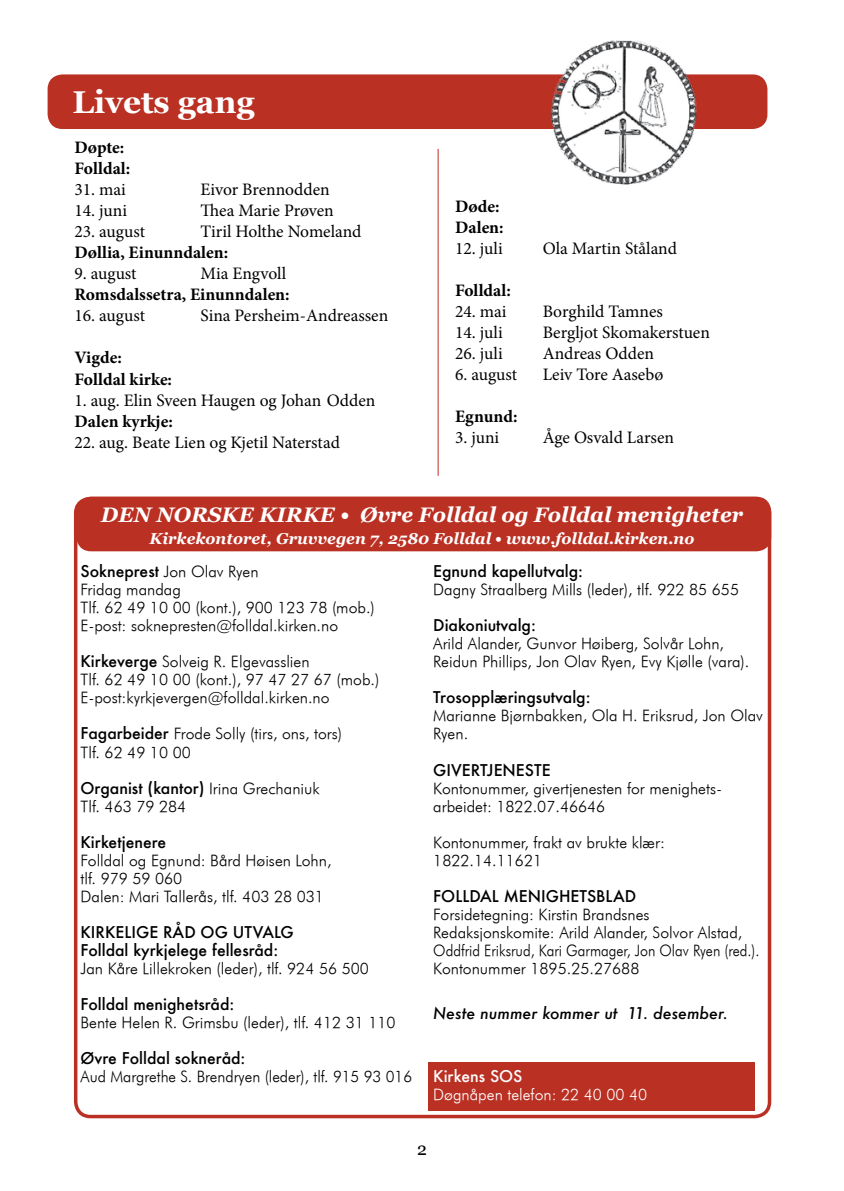
<style>
.page{position:relative;width:844px;height:1191px;background:#fff}
.page>*{position:absolute;margin:0;border:0;box-sizing:border-box;transform-origin:0 0}
.t1{font:700 31.5px "Georgia";color:#fff}
.t2{font:italic 700 21px "Georgia";color:#fff}
.t3{font:17.5px "Minion Pro";letter-spacing:-.005em;color:#000}
.t4{font:700 17.5px/21px "Minion Pro";letter-spacing:.005em;color:#000}
.t5{font:17.5px "Georgia";color:#000}
.t6{font:italic 15.75px/18px "Futura";color:#000}
.t7{font:500 15.75px/18px "Futura";color:#000}
.t8{font:italic 700 15.75px "Georgia";color:#fff}
.t9{font:italic 500 15.75px "Futura";color:#000}
.t10{font:italic 15.75px "Futura";color:#fff}
.t11{font:500 15.75px "Futura";color:#fff}
.s1{font-weight:500;font-style:normal}
</style>
<div class="page">
<div style="left:74px;top:497px;width:697px;height:621px;border:4px solid #ba3023;border-radius:15px"></div>
<div style="left:427px;top:1062px;width:327px;height:49px;background:#ba3023"></div>
<div style="left:48px;top:74px;width:719px;height:55px;background:#ba3023;border-radius:15px"></div>
<div style="left:76px;top:497px;width:695px;height:54px;background:#ba3023;border-radius:15px"></div>
<img style="left:544px;top:40px;width:158px;height:145px">
<hr style="left:437px;top:149px;width:1px;height:327px;background:#ba3023">
<h1 class="t1" style="left:72px;top:78px;width:184px">Livets gang</h1>
<p class="t4" style="left:74px;top:137px;width:57px">Døpte:<br>Folldal:</p>
<p class="t3" style="left:74px;top:178px;width:53px">31. mai</p>
<p class="t3" style="left:200px;top:178px;width:131px">Eivor Brennodden</p>
<p class="t3" style="left:74px;top:199px;width:54px">14. juni</p>
<p class="t3" style="left:200px;top:199px;width:135px">Thea Marie Prøven</p>
<p class="t3" style="left:74px;top:220px;width:72px">23. august</p>
<p class="t3" style="left:200px;top:220px;width:162px">Tiril Holthe Nomeland</p>
<p class="t4" style="left:74px;top:242px;width:155px">Døllia, Einunndalen:</p>
<p class="t3" style="left:74px;top:262px;width:64px">9. august</p>
<p class="t3" style="left:200px;top:262px;width:87px">Mia Engvoll</p>
<p class="t4" style="left:74px;top:284px;width:216px">Romsdalssetra, Einunndalen:</p>
<p class="t3" style="left:74px;top:304px;width:72px">16. august</p>
<p class="t3" style="left:200px;top:304px;width:189px">Sina Persheim-Andreassen</p>
<p class="t4" style="left:74px;top:347px;width:99px">Vigde:<br>Folldal kirke:</p>
<p class="t3" style="left:74px;top:388px;width:302px">1. aug. Elin Sveen Haugen og Johan Odden</p>
<p class="t4" style="left:74px;top:410px;width:100px">Dalen kyrkje:</p>
<p class="t3" style="left:74px;top:430px;width:267px">22. aug. Beate Lien og Kjetil Naterstad</p>
<p class="t4" style="left:455px;top:196px;width:50px">Døde:<br>Dalen:</p>
<p class="t3" style="left:455px;top:237px;width:49px">12. juli</p>
<p class="t3" style="left:542px;top:237px;width:136px">Ola Martin Ståland</p>
<p class="t4" style="left:455px;top:280px;width:57px">Folldal:</p>
<p class="t3" style="left:455px;top:300px;width:53px">24. mai</p>
<p class="t3" style="left:542px;top:300px;width:122px">Borghild Tamnes</p>
<p class="t3" style="left:455px;top:321px;width:49px">14. juli</p>
<p class="t3" style="left:542px;top:321px;width:169px">Bergljot Skomakerstuen</p>
<p class="t3" style="left:455px;top:342px;width:49px">26. juli</p>
<p class="t3" style="left:542px;top:342px;width:113px">Andreas Odden</p>
<p class="t3" style="left:455px;top:363px;width:64px">6. august</p>
<p class="t3" style="left:542px;top:363px;width:122px">Leiv Tore Aasebø</p>
<p class="t4" style="left:455px;top:406px;width:64px">Egnund:</p>
<p class="t3" style="left:455px;top:426px;width:46px">3. juni</p>
<p class="t3" style="left:542px;top:426px;width:133px">Åge Osvald Larsen</p>
<h2 class="t2" style="left:101px;top:499px;width:643px">DEN NORSKE KIRKE • Øvre Folldal og Folldal menigheter</h2>
<p class="t8" style="left:149px;top:527px;width:546px">Kirkekontoret, Gruvvegen 7, 2580 Folldal • www.folldal.kirken.no</p>
<p class="t6" style="left:80px;top:562px;width:296px"><span class="s1">Sokneprest</span> Jon Olav Ryen<br>Fridag mandag<br>Tlf. 62 49 10 00 (kont.), 900 123 78 (mob.)<br>E-post: soknepresten@folldal.kirken.no</p>
<p class="t6" style="left:80px;top:652px;width:300px"><span class="s1">Kirkeverge</span> Solveig R. Elgevasslien<br>Tlf. 62 49 10 00 (kont.), 97 47 27 67 (mob.)<br>E-post:kyrkjevergen@folldal.kirken.no</p>
<p class="t6" style="left:80px;top:724px;width:263px"><span class="s1">Fagarbeider</span> Frode Solly (tirs, ons, tors)<br>Tlf. 62 49 10 00</p>
<p class="t6" style="left:80px;top:779px;width:241px"><span class="s1">Organist (kantor)</span> Irina Grechaniuk<br>Tlf. 463 79 284</p>
<p class="t7" style="left:80px;top:832px;width:87px">Kirketjenere</p>
<p class="t6" style="left:80px;top:851px;width:252px">Folldal og Egnund: Bård Høisen Lohn, tlf. 979 59 060<br>Dalen: Mari Tallerås, tlf. 403 28 031</p>
<p class="t7" style="left:80px;top:922px;width:215px">KIRKELIGE RÅD OG UTVALG<br>Folldal kyrkjelege fellesråd:</p>
<p class="t6" style="left:80px;top:959px;width:290px">Jan Kåre Lillekroken (leder), tlf. 924 56 500</p>
<p class="t7" style="left:80px;top:994px;width:155px">Folldal menighetsråd:</p>
<p class="t6" style="left:80px;top:1013px;width:316px">Bente Helen R. Grimsbu (leder), tlf. 412 31 110</p>
<p class="t7" style="left:80px;top:1049px;width:166px">Øvre Folldal sokneråd:</p>
<p class="t6" style="left:80px;top:1067px;width:333px">Aud Margrethe S. Brendryen (leder), tlf. 915 93 016</p>
<p class="t7" style="left:433px;top:562px;width:151px">Egnund kapellutvalg:</p>
<p class="t6" style="left:433px;top:580px;width:307px">Dagny Straalberg Mills (leder), tlf. 922 85 655</p>
<p class="t7" style="left:433px;top:616px;width:104px">Diakoniutvalg:</p>
<p class="t6" style="left:433px;top:634px;width:317px">Arild Alander, Gunvor Høiberg, Solvår Lohn,<br>Reidun Phillips, Jon Olav Ryen, Evy Kjølle (vara).</p>
<p class="t7" style="left:433px;top:688px;width:159px">Trosopplæringsutvalg:</p>
<p class="t6" style="left:433px;top:706px;width:331px">Marianne Bjørnbakken, Ola H. Eriksrud, Jon Olav<br>Ryen.</p>
<p class="t7" style="left:433px;top:760px;width:119px">GIVERTJENESTE</p>
<p class="t6" style="left:433px;top:779px;width:290px">Kontonummer, givertjenesten for menighets&shy;arbeidet: 1822.07.46646</p>
<p class="t6" style="left:433px;top:833px;width:233px">Kontonummer, frakt av brukte klær:<br>1822.14.11621</p>
<p class="t7" style="left:433px;top:886px;width:204px">FOLLDAL MENIGHETSBLAD</p>
<p class="t6" style="left:433px;top:905px;width:328px">Forsidetegning: Kirstin Brandsnes Redaksjonskomite: Arild Alander, Solvor Alstad, Oddfrid Eriksrud, Kari Garmager, Jon Olav Ryen (red.).<br>Kontonummer 1895.25.27688</p>
<p class="t9" style="left:433px;top:1002px;width:296px">Neste nummer kommer ut 11. desember.</p>
<p class="t11" style="left:433px;top:1065px;width:91px">Kirkens SOS</p>
<p class="t10" style="left:433px;top:1085px;width:215px">Døgnåpen telefon: 22 40 00 40</p>
<p class="t5" style="left:417px;top:1136px;width:11px">2</p>
</div>
